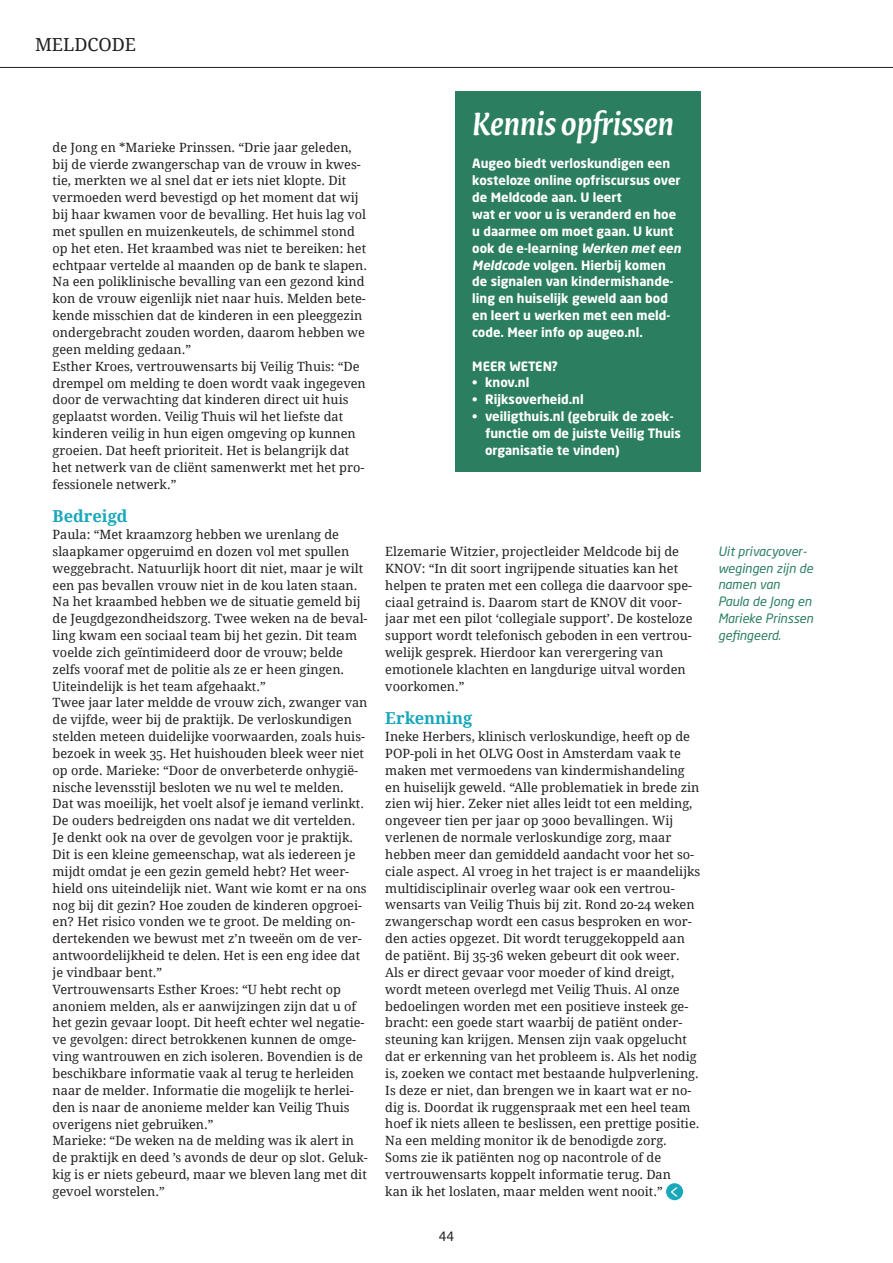
<style>
.page{position:relative;width:893px;height:1263px;background:#fff}
.page>*{position:absolute;margin:0;border:0;box-sizing:border-box;transform-origin:0 0}
.t1{font:italic 600 34.5px "Versa Pro";color:#fff}
.t2{font:18px "Droid Serif Pro";color:#231f20}
.t3{font:700 16.5px "Droid Serif Pro";color:#19a7bb}
.t4{font:12.75px/16.8px "Droid Serif Pro";color:#231f20}
.t5{font:700 12.75px/16.8px "Neo Sans Std";color:#fff}
.t6{font:italic 12.75px/16.8px "Neo Sans Std";color:#2b7e60}
.t7{font:12.75px "Neo Sans Std";color:#231f20}
.s1{font-style:italic}
</style>
<div class="page">
<hr style="left:0;top:67px;width:893px;height:1px;background:#231f20">
<div style="left:455px;top:91px;width:245px;height:381px;background:#2b7e60"></div>
<div style="left:666px;top:1183px;width:17px;height:17px;background:#19a7bb;border-radius:50%"></div>
<h2 class="t2" style="left:35px;top:32px;width:103px">MELDCODE</h2>
<p class="t4" style="left:53px;top:138px;width:316px">de Jong en *Marieke Prinssen. “Drie jaar geleden, bij de vierde zwangerschap van de vrouw in kwes&shy;tie, merkten we al snel dat er iets niet klopte. Dit vermoeden werd bevestigd op het moment dat wij bij haar kwamen voor de bevalling. Het huis lag vol met spullen en muizenkeutels, de schimmel stond op het eten. Het kraambed was niet te bereiken: het echtpaar vertelde al maanden op de bank te slapen.<br>Na een poliklinische bevalling van een gezond kind kon de vrouw eigenlijk niet naar huis. Melden bete&shy;kende misschien dat de kinderen in een pleeggezin ondergebracht zouden worden, daarom hebben we geen melding gedaan.”<br>Esther Kroes, vertrouwensarts bij Veilig Thuis: “De drempel om melding te doen wordt vaak ingegeven door de verwachting dat kinderen direct uit huis geplaatst worden. Veilig Thuis wil het liefste dat kinderen veilig in hun eigen omgeving op kunnen groeien. Dat heeft prioriteit. Het is belangrijk dat het netwerk van de cliënt samenwerkt met het pro&shy;fessionele netwerk.”</p>
<p class="t3" style="left:53px;top:505px;width:77px">Bedreigd</p>
<p class="t4" style="left:53px;top:526px;width:317px">Paula: “Met kraamzorg hebben we urenlang de slaapkamer opgeruimd en dozen vol met spullen weggebracht. Natuurlijk hoort dit niet, maar je wilt een pas bevallen vrouw niet in de kou laten staan.<br>Na het kraambed hebben we de situatie gemeld bij de Jeugdgezondheidszorg. Twee weken na de beval&shy;ling kwam een sociaal team bij het gezin. Dit team voelde zich geïntimideerd door de vrouw; belde zelfs vooraf met de politie als ze er heen gingen.<br>Uiteindelijk is het team afgehaakt.”<br>Twee jaar later meldde de vrouw zich, zwanger van de vijfde, weer bij de praktijk. De verloskundigen stelden meteen duidelijke voorwaarden, zoals huis&shy;bezoek in week 35. Het huishouden bleek weer niet op orde. Marieke: “Door de onverbeterde onhygië&shy;nische levensstijl besloten we nu wel te melden.<br>Dat was moeilijk, het voelt alsof je iemand verlinkt.<br>De ouders bedreigden ons nadat we dit vertelden.<br>Je denkt ook na over de gevolgen voor je praktijk.<br>Dit is een kleine gemeenschap, wat als iedereen je mijdt omdat je een gezin gemeld hebt? Het weer&shy;hield ons uiteindelijk niet. Want wie komt er na ons nog bij dit gezin? Hoe zouden de kinderen opgroei&shy;en? Het risico vonden we te groot. De melding on&shy;dertekenden we bewust met z’n tweeën om de ver&shy;antwoordelijkheid te delen. Het is een eng idee dat je vindbaar bent.”<br>Vertrouwensarts Esther Kroes: “U hebt recht op anoniem melden, als er aanwijzingen zijn dat u of het gezin gevaar loopt. Dit heeft echter wel negatie&shy;ve gevolgen: direct betrokkenen kunnen de omge&shy;ving wantrouwen en zich isoleren. Bovendien is de beschikbare informatie vaak al terug te herleiden naar de melder. Informatie die mogelijk te herlei&shy;den is naar de anonieme melder kan Veilig Thuis overigens niet gebruiken.”<br>Marieke: “De weken na de melding was ik alert in de praktijk en deed ’s avonds de deur op slot. Geluk&shy;kig is er niets gebeurd, maar we bleven lang met dit gevoel worstelen.”</p>
<h1 class="t1" style="left:472px;top:103px;width:203px">Kennis opfrissen</h1>
<p class="t5" style="left:472px;top:155px;width:210px">Augeo biedt verloskundigen een kosteloze online opfriscursus over de Meldcode aan. U leert<br>wat er voor u is veranderd en hoe u daarmee om moet gaan. U kunt ook de e-learning <span class="s1">Werken met een<br>Meldcode</span> volgen. Hierbij komen de signalen van kindermishande&shy;ling en huiselijk geweld aan bod en leert u werken met een meld&shy;code. Meer info op augeo.nl.</p>
<p class="t5" style="left:472px;top:357px;width:87px">MEER WETEN?</p>
<p class="t5" style="left:472px;top:374px;width:58px">• knov.nl</p>
<p class="t5" style="left:472px;top:391px;width:113px">• Rijksoverheid.nl</p>
<p class="t5" style="left:485px;top:408px;width:197px;text-indent:-13px">• veiligthuis.nl (gebruik de zoek&shy;functie om de juiste Veilig Thuis organisatie te vinden)</p>
<p class="t4" style="left:385px;top:543px;width:309px">Elzemarie Witzier, projectleider Meldcode bij de KNOV: “In dit soort ingrijpende situaties kan het helpen te praten met een collega die daarvoor spe&shy;ciaal getraind is. Daarom start de KNOV dit voor&shy;jaar met een pilot ‘collegiale support’. De kosteloze support wordt telefonisch geboden in een vertrou&shy;welijk gesprek. Hierdoor kan verergering van emotionele klachten en langdurige uitval worden voorkomen.”</p>
<p class="t3" style="left:385px;top:707px;width:89px">Erkenning</p>
<p class="t4" style="left:385px;top:728px;width:317px">Ineke Herbers, klinisch verloskundige, heeft op de POP-poli in het OLVG Oost in Amsterdam vaak te maken met vermoedens van kindermishandeling en huiselijk geweld. “Alle problematiek in brede zin zien wij hier. Zeker niet alles leidt tot een melding, ongeveer tien per jaar op 3000 bevallingen. Wij verlenen de normale verloskundige zorg, maar hebben meer dan gemiddeld aandacht voor het so&shy;ciale aspect. Al vroeg in het traject is er maandelijks multidisciplinair overleg waar ook een vertrou&shy;wensarts van Veilig Thuis bij zit. Rond 20-24 weken zwangerschap wordt een casus besproken en wor&shy;den acties opgezet. Dit wordt teruggekoppeld aan de patiënt. Bij 35-36 weken gebeurt dit ook weer.<br>Als er direct gevaar voor moeder of kind dreigt, wordt meteen overlegd met Veilig Thuis. Al onze bedoelingen worden met een positieve insteek ge&shy;bracht: een goede start waarbij de patiënt onder&shy;steuning kan krijgen. Mensen zijn vaak opgelucht dat er erkenning van het probleem is. Als het nodig is, zoeken we contact met bestaande hulpverlening.<br>Is deze er niet, dan brengen we in kaart wat er no&shy;dig is. Doordat ik ruggenspraak met een heel team hoef ik niets alleen te beslissen, een prettige positie.<br>Na een melding monitor ik de benodigde zorg.<br>Soms zie ik patiënten nog op nacontrole of de vertrouwensarts koppelt informatie terug. Dan<br>kan ik het loslaten, maar melden went nooit.”</p>
<p class="t7" style="left:439px;top:1228px;width:17px">44</p>
<p class="t6" style="left:718px;top:542px;width:97px">Uit privacyover&shy;wegingen zijn de namen van<br>Paula de Jong en<br>Marieke Prinssen gefingeerd.</p>
</div>
